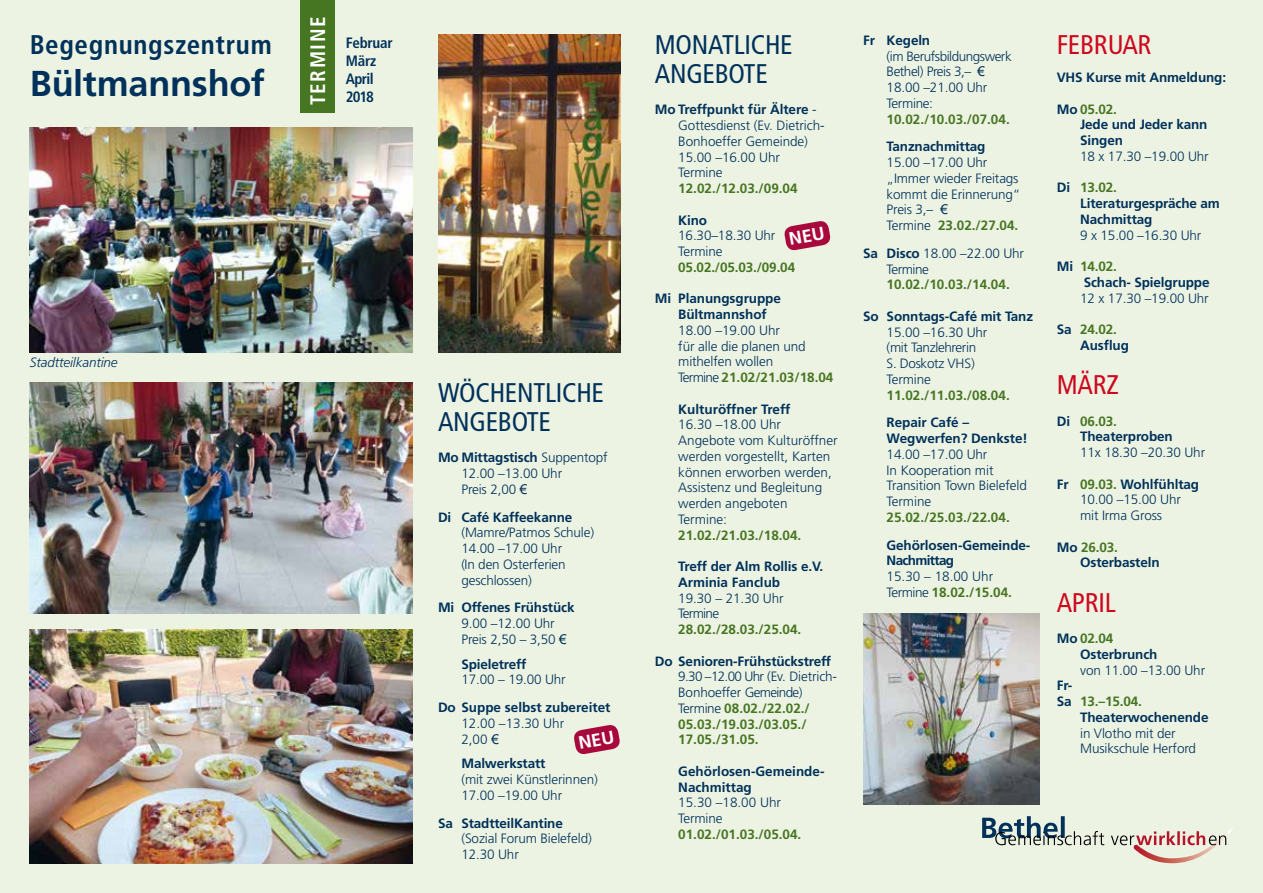
<style>
.page{position:relative;width:1263px;height:893px;background:#edf3e3}
.page>*{position:absolute;margin:0;border:0;box-sizing:border-box;transform-origin:0 0}
.t1{font:700 36px "Frutiger";letter-spacing:-.01em;color:#00315a}
.t2{font:condensed 27px/28.5px "Frutiger";letter-spacing:-.01em;color:#00315a}
.t3{font:700 condensed 27px "Frutiger";letter-spacing:.025em;color:#00315a}
.t4{font:condensed 27px "Frutiger";letter-spacing:-.01em;color:#cd071e}
.t5{font:700 condensed 21px "Frutiger";letter-spacing:.075em;color:#fff}
.t6{font:700 condensed 15px/18px "Frutiger";letter-spacing:-.015em;color:#00315a}
.t7{font:300 13.5px/15.8px "Frutiger";letter-spacing:-.01em;color:#00315a}
.t8{font:700 13.5px/15.8px "Frutiger";letter-spacing:-.01em;color:#00315a}
.t9{font:700 13.5px "Frutiger";color:#477622}
.t10{font:300 13.5px/15.8px "Frutiger";letter-spacing:-.035em;color:#00315a}
.t11{font:300 13.5px/15.8px "Frutiger";letter-spacing:-.03em;color:#00315a}
.t12{font:italic 300 13.5px "Frutiger";letter-spacing:-.01em;color:#00315a}
.s1{font-weight:700}
.s2{font-family:"Arial";font-weight:400}
.s3{font-weight:700;color:#477622}
.s4{color:#477622}
.s5{color:#00315a}
</style>
<div class="page">
<div style="left:301px;top:0;width:34px;height:113px;background:#477622"></div>
<img style="left:30px;top:128px;width:382px;height:224px">
<svg style="left:982px;top:816px;width:251px;height:47px"></svg>
<img style="left:438px;top:34px;width:183px;height:319px">
<img style="left:30px;top:629px;width:382px;height:234px">
<img style="left:863px;top:613px;width:177px;height:191px">
<img style="left:30px;top:382px;width:382px;height:231px">
<svg style="left:574px;top:725px;width:46px;height:29px"></svg>
<svg style="left:784px;top:221px;width:47px;height:30px"></svg>
<h2 class="t3" style="left:30px;top:29px;width:244px">Begegnungszentrum</h2>
<h1 class="t1" style="left:30px;top:63px;width:237px">Bültmannshof</h1>
<h3 class="t5" style="left:305px;top:105px;width:90px;rotate:-90deg">TERMINE</h3>
<p class="t6" style="left:346px;top:33px;width:48px">Februar<br>März<br>April</p>
<p class="t6" style="left:346px;top:87px;width:30px">2018</p>
<p class="t12" style="left:30px;top:355px;width:89px">Stadtteilkantine</p>
<h2 class="t2" style="left:438px;top:379px;width:168px">WÖCHENTLICHE<br>ANGEBOTE</h2>
<p class="t7" style="left:461px;top:450px;width:148px;text-indent:-23px"><span class="s1">Mo Mittagstisch</span> Suppentopf<br>12.00 –13.00 Uhr<br>Preis 2,00 <span class="s2">€</span></p>
<p class="t8" style="left:438px;top:509px;width:136px">Di Café Kaffeekanne</p>
<p class="t7" style="left:461px;top:525px;width:134px">(Mamre/Patmos Schule)<br>14.00 –17.00 Uhr<br>(In den Osterferien geschlossen)</p>
<p class="t8" style="left:438px;top:600px;width:138px">Mi Offenes Frühstück</p>
<p class="t7" style="left:461px;top:615px;width:107px">9.00 –12.00 Uhr<br>Preis 2,50 – 3,50 <span class="s2">€</span></p>
<p class="t8" style="left:461px;top:656px;width:66px">Spieletreff</p>
<p class="t7" style="left:461px;top:672px;width:106px">17.00 – 19.00 Uhr</p>
<p class="t8" style="left:438px;top:699px;width:174px">Do Suppe selbst zubereitet</p>
<p class="t7" style="left:461px;top:715px;width:104px">12.00 –13.30 Uhr<br>2,00 <span class="s2">€</span></p>
<p class="t8" style="left:461px;top:756px;width:86px">Malwerkstatt</p>
<p class="t7" style="left:461px;top:771px;width:138px">(mit zwei Künstlerinnen)<br>17.00 –19.00 Uhr</p>
<p class="t8" style="left:438px;top:815px;width:126px">Sa StadtteilKantine</p>
<p class="t7" style="left:461px;top:831px;width:132px">(Sozial Forum Bielefeld)<br>12.30 Uhr</p>
<h2 class="t2" style="left:655px;top:31px;width:139px">MONATLICHE<br>ANGEBOTE</h2>
<p class="t7" style="left:678px;top:102px;width:148px;text-indent:-23px"><span class="s1">Mo Treffpunkt für Ältere</span> -<br>Gottesdienst (Ev. Dietrich-<br>Bonhoeffer Gemeinde)<br>15.00 –16.00 Uhr<br>Termine</p>
<p class="t9" style="left:678px;top:180px;width:121px">12.02./12.03./09.04</p>
<p class="t8" style="left:678px;top:212px;width:30px">Kino</p>
<p class="t7" style="left:678px;top:228px;width:99px">16.30–18.30 Uhr<br>Termine</p>
<p class="t9" style="left:678px;top:259px;width:118px">05.02./05.03./09.04</p>
<p class="t8" style="left:678px;top:291px;width:104px;text-indent:-23px">Mi Planungsgruppe<br>Bültmannshof</p>
<p class="t7" style="left:678px;top:322px;width:157px">18.00 –19.00 Uhr<br>für alle die planen und mithelfen wollen<br>Termine <span class="s3">21.02/21.03/18.04</span></p>
<p class="t8" style="left:678px;top:401px;width:114px">Kulturöffner Treff</p>
<p class="t7" style="left:678px;top:417px;width:161px">16.30 –18.00 Uhr<br>Angebote vom Kulturöffner werden vorgestellt, Karten können erworben werden,<br>Assistenz und Begleitung werden angeboten<br>Termine:</p>
<p class="t9" style="left:678px;top:527px;width:125px">21.02./21.03./18.04.</p>
<p class="t8" style="left:678px;top:558px;width:146px">Treff der Alm Rollis e.V.<br>Arminia Fanclub</p>
<p class="t11" style="left:678px;top:590px;width:107px">19.30 – 21.30 Uhr<br>Termine</p>
<p class="t9" style="left:678px;top:622px;width:125px">28.02./28.03./25.04.</p>
<p class="t8" style="left:655px;top:653px;width:178px">Do Senioren-Frühstückstreff</p>
<p class="t7" style="left:678px;top:669px;width:160px">9.30 –12.00 Uhr (Ev. Dietrich-<br>Bonhoeffer Gemeinde)<br>Termine <span class="s3">08.02./22.02./<br>05.03./19.03./03.05./<br>17.05./31.05.</span></p>
<p class="t8" style="left:678px;top:763px;width:148px">Gehörlosen-Gemeinde-<br>Nachmittag</p>
<p class="t7" style="left:678px;top:795px;width:104px">15.30 –18.00 Uhr<br>Termine</p>
<p class="t9" style="left:678px;top:826px;width:125px">01.02./01.03./05.04.</p>
<p class="t8" style="left:863px;top:32px;width:68px">Fr Kegeln</p>
<p class="t10" style="left:887px;top:48px;width:127px">(im Berufsbildungswerk<br>Bethel) Preis 3,– <span class="s2">€<br></span>18.00 –21.00 Uhr<br>Termine:</p>
<p class="t9" style="left:887px;top:111px;width:125px">10.02./10.03./07.04.</p>
<p class="t8" style="left:887px;top:139px;width:100px">Tanznachmittag</p>
<p class="t7" style="left:887px;top:154px;width:135px">15.00 –17.00 Uhr „Immer wieder Freitags kommt die Erinnerung“<br>Preis 3,– <span class="s2">€<br></span>Termine <span class="s3">23.02./27.04.</span></p>
<p class="t7" style="left:887px;top:245px;width:139px;text-indent:-23px"><span class="s1">Sa Disco</span> 18.00 –22.00 Uhr<br>Termine</p>
<p class="t9" style="left:887px;top:277px;width:125px">10.02./10.03./14.04.</p>
<p class="t8" style="left:863px;top:308px;width:171px">So Sonntags-Café mit Tanz</p>
<p class="t7" style="left:887px;top:324px;width:102px">15.00 –16.30 Uhr (mit Tanzlehrerin<br>S. Doskotz VHS)<br>Termine</p>
<p class="t9" style="left:887px;top:387px;width:125px">11.02./11.03./08.04.</p>
<p class="t8" style="left:887px;top:415px;width:143px">Repair Café –<br>Wegwerfen? Denkste!</p>
<p class="t7" style="left:887px;top:446px;width:142px">14.00 –17.00 Uhr<br>In Kooperation mit<br>Transition Town Bielefeld<br>Termine</p>
<p class="t9" style="left:887px;top:509px;width:125px">25.02./25.03./22.04.</p>
<p class="t8" style="left:887px;top:537px;width:145px">Gehörlosen-Gemeinde-<br>Nachmittag</p>
<p class="t7" style="left:887px;top:569px;width:127px">15.30 – 18.00 Uhr<br>Termine <span class="s3">18.02./15.04.</span></p>
<h2 class="t4" style="left:1057px;top:29px;width:96px">FEBRUAR</h2>
<p class="t8" style="left:1057px;top:69px;width:171px">VHS Kurse mit Anmeldung:</p>
<p class="t8" style="left:1080px;top:101px;width:129px;text-indent:-23px">Mo <span class="s4">05.02.<br></span>Jede und Jeder kann<br>Singen</p>
<p class="t7" style="left:1080px;top:148px;width:130px">18 x 17.30 –19.00 Uhr</p>
<p class="t8" style="left:1080px;top:180px;width:141px;text-indent:-23px">Di <span class="s4">13.02.<br></span>Literaturgespräche am<br>Nachmittag</p>
<p class="t7" style="left:1080px;top:227px;width:123px">9 x 15.00 –16.30 Uhr</p>
<p class="t8" style="left:1084px;top:258px;width:127px;text-indent:-27px">Mi <span class="s4">14.02.<br></span>Schach- Spielgruppe</p>
<p class="t7" style="left:1080px;top:290px;width:130px">12 x 17.30 –19.00 Uhr</p>
<p class="t8" style="left:1080px;top:321px;width:50px;text-indent:-23px">Sa <span class="s4">24.02.<br></span>Ausflug</p>
<h2 class="t4" style="left:1057px;top:369px;width:64px">MÄRZ</h2>
<p class="t8" style="left:1080px;top:413px;width:94px;text-indent:-23px">Di <span class="s4">06.03.<br></span>Theaterproben</p>
<p class="t7" style="left:1080px;top:444px;width:127px">11x 18.30 –20.30 Uhr</p>
<p class="t7" style="left:1080px;top:476px;width:121px;text-indent:-23px"><span class="s1">Fr</span> <span class="s3">09.03.</span> <span class="s1">Wohlfühltag<br></span>10.00 –15.00 Uhr mit Irma Gross</p>
<p class="t8" style="left:1080px;top:539px;width:81px;text-indent:-23px">Mo <span class="s4">26.03.<br></span>Osterbasteln</p>
<h2 class="t4" style="left:1057px;top:586px;width:60px">APRIL</h2>
<p class="t8" style="left:1080px;top:630px;width:79px;text-indent:-23px">Mo <span class="s4">02.04<br></span>Osterbrunch</p>
<p class="t7" style="left:1080px;top:662px;width:127px">von 11.00 –13.00 Uhr</p>
<p class="t8" style="left:1057px;top:678px;width:17px">Fr-</p>
<p class="t9" style="left:1057px;top:693px;width:87px"><span class="s5">Sa</span> 13.–15.04.</p>
<p class="t8" style="left:1080px;top:709px;width:130px">Theaterwochenende</p>
<p class="t7" style="left:1080px;top:725px;width:97px">in Vlotho mit der</p>
<p class="t7" style="left:1080px;top:741px;width:117px">Musikschule Herford</p>
</div>
